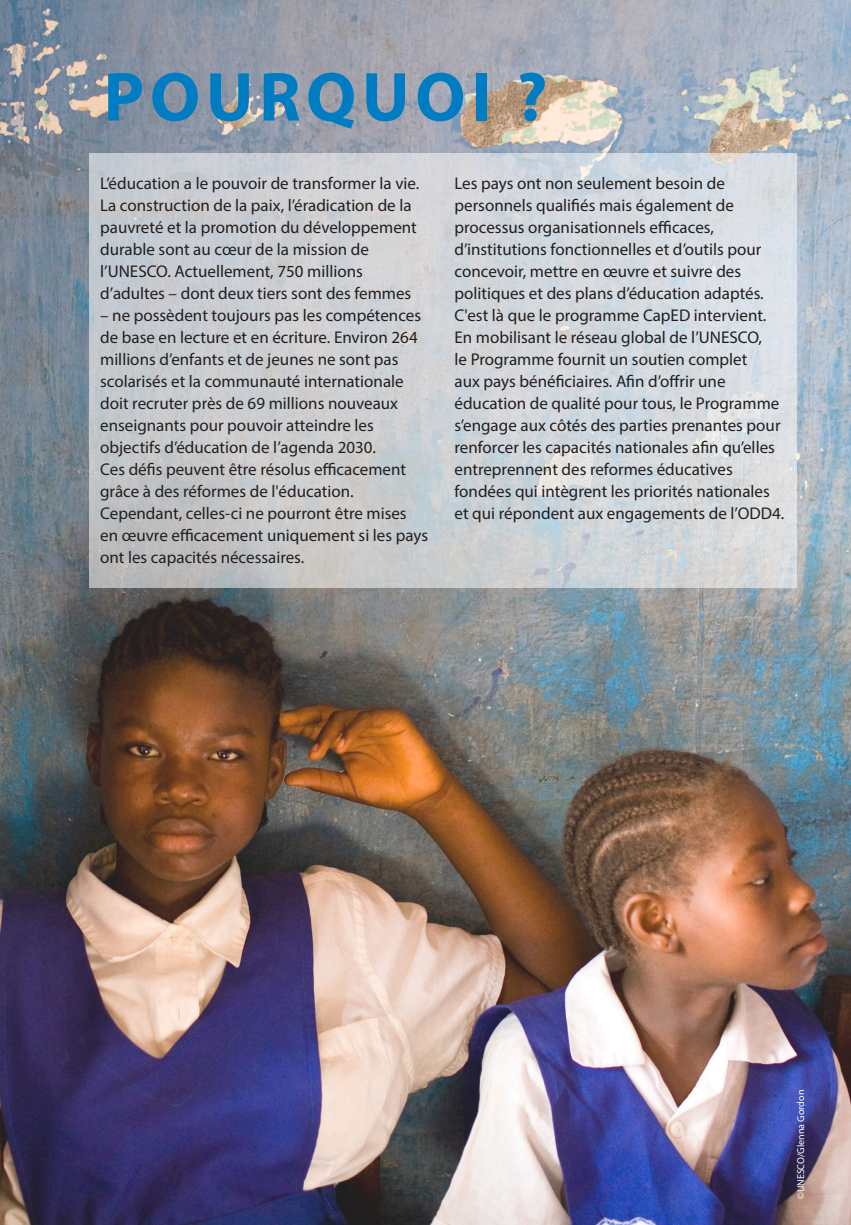
<style>
.page{position:relative;width:851px;height:1225px;background:#fff}
.page>*{position:absolute;margin:0;border:0;box-sizing:border-box;transform-origin:0 0}
.Purple_Section_1st_L{font:700 70px "Myriad Pro";letter-spacing:.08em;color:#007cc2}
.Bodytext{font:17px/22px "Myriad Pro";color:#231f20}
.Body_2{font:10px "Myriad Pro";color:#fff}
</style>
<div class="page">
<img style="left:0;top:0;width:850px;height:1224px">
<svg style="left:89px;top:153px;width:707px;height:435px;background:#ced2d6"></svg>
<p class="Purple_Section_1st_L" style="left:104px;top:51px;width:445px">POURQUOI ?</p>
<p class="Bodytext" style="left:100px;top:172px;width:320px">L’éducation a le pouvoir de transformer la vie.<br>La construction de la paix, l’éradication de la pauvreté et la promotion du développement durable sont au cœur de la mission de l’UNESCO. Actuellement, 750 millions d’adultes – dont deux tiers sont des femmes</p>
<p class="Bodytext" style="left:100px;top:304px;width:329px">– ne possèdent toujours pas les compétences de base en lecture et en écriture. Environ 264 millions d’enfants et de jeunes ne sont pas scolarisés et la communauté internationale doit recruter près de 69 millions nouveaux enseignants pour pouvoir atteindre les objectifs d’éducation de l’agenda 2030.<br>Ces défis peuvent être résolus efficacement grâce à des réformes de l'éducation.<br>Cependant, celles-ci ne pourront être mises en œuvre efficacement uniquement si les pays ont les capacités nécessaires.</p>
<p class="Bodytext" style="left:454px;top:172px;width:331px">Les pays ont non seulement besoin de personnels qualifiés mais également de processus organisationnels efficaces, d’institutions fonctionnelles et d’outils pour concevoir, mettre en œuvre et suivre des politiques et des plans d’éducation adaptés.<br>C'est là que le programme CapED intervient.<br>En mobilisant le réseau global de l’UNESCO,<br>le Programme fournit un soutien complet<br>aux pays bénéficiaires. Afin d’offrir une éducation de qualité pour tous, le Programme s’engage aux côtés des parties prenantes pour renforcer les capacités nationales afin qu’elles entreprennent des reformes éducatives fondées qui intègrent les priorités nationales et qui répondent aux engagements de l’ODD4.</p>
<p class="Body_2" style="left:794px;top:1199px;width:111px;rotate:-90deg">©UNESCO/Glenna Gordon</p>
</div>
